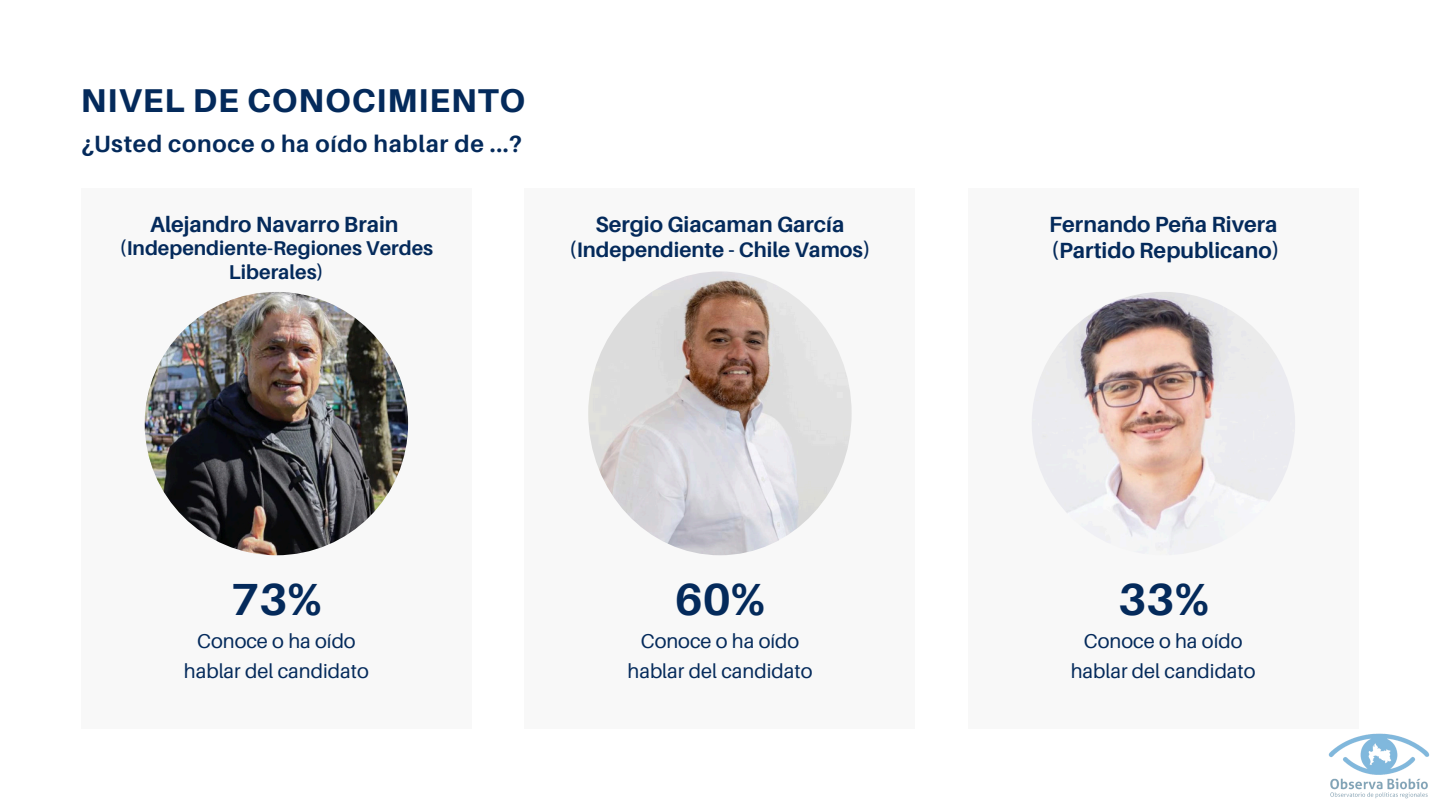
<style>
.page{position:relative;width:1440px;height:810px;background:#fff}
.page>*{position:absolute;margin:0;border:0;box-sizing:border-box;transform-origin:0 0}
.t1{font:700 45px "Aileron";color:#042a5b}
.t2{font:800 33px "Aileron";letter-spacing:.03em;color:#042a5b}
.t3{font:700 23.5px "Aileron";letter-spacing:.03em;color:#042a5b}
.t4{font:700 22px/26.2px "Aileron";color:#042a5b}
.t5{font:700 21px "Aileron";color:#042a5b}
.t6{font:20px/30px "Aileron";color:#042a5b;text-align:center}
.t7{font:700 20px "Aileron";color:#042a5b}
</style>
<div class="page">
<div style="left:81px;top:188px;width:391px;height:541px;background:#f8f8f8"></div>
<div style="left:524px;top:188px;width:391px;height:541px;background:#f8f8f8"></div>
<div style="left:968px;top:188px;width:391px;height:541px;background:#f8f8f8"></div>
<img style="left:145px;top:292px;width:263px;height:263px;border-radius:50%">
<img style="left:588px;top:271px;width:264px;height:284px;border-radius:50%">
<img style="left:1032px;top:292px;width:263px;height:263px;border-radius:50%">
<img style="left:1328px;top:733px;width:102px;height:66px">
<h4 class="t2" style="left:81px;top:80px;width:446px">NIVEL DE CONOCIMIENTO</h4>
<h4 class="t3" style="left:81px;top:129px;width:443px">¿Usted conoce o ha oído hablar de ...?</h4>
<p class="t4" style="left:150px;top:211px;width:250px">Alejandro Navarro Brain</p>
<h1 class="t4" style="left:595px;top:211px;width:251px">Sergio Giacaman García</h1>
<p class="t7" style="left:120px;top:236px;width:315px">(Independiente-Regiones Verdes</p>
<h1 class="t5" style="left:569px;top:236px;width:303px">(Independiente - Chile Vamos)</h1>
<p class="t7" style="left:229px;top:260px;width:96px">Liberales)</p>
<p class="t1" style="left:231px;top:571px;width:92px">73%</p>
<h1 class="t1" style="left:675px;top:571px;width:92px">60%</h1>
<p class="t6" style="left:628px;top:626px;width:186px">Conoce o ha oído hablar del candidato</p>
<h1 class="t6" style="left:184px;top:626px;width:186px">Conoce o ha oído hablar del candidato</h1>
<p class="t4" style="left:1049px;top:211px;width:232px">Fernando Peña Rivera (Partido Republicano)</p>
<h3 class="t1" style="left:1118px;top:571px;width:92px">33%</h3>
<p class="t6" style="left:1071px;top:626px;width:186px">Conoce o ha oído hablar del candidato</p>
</div>
